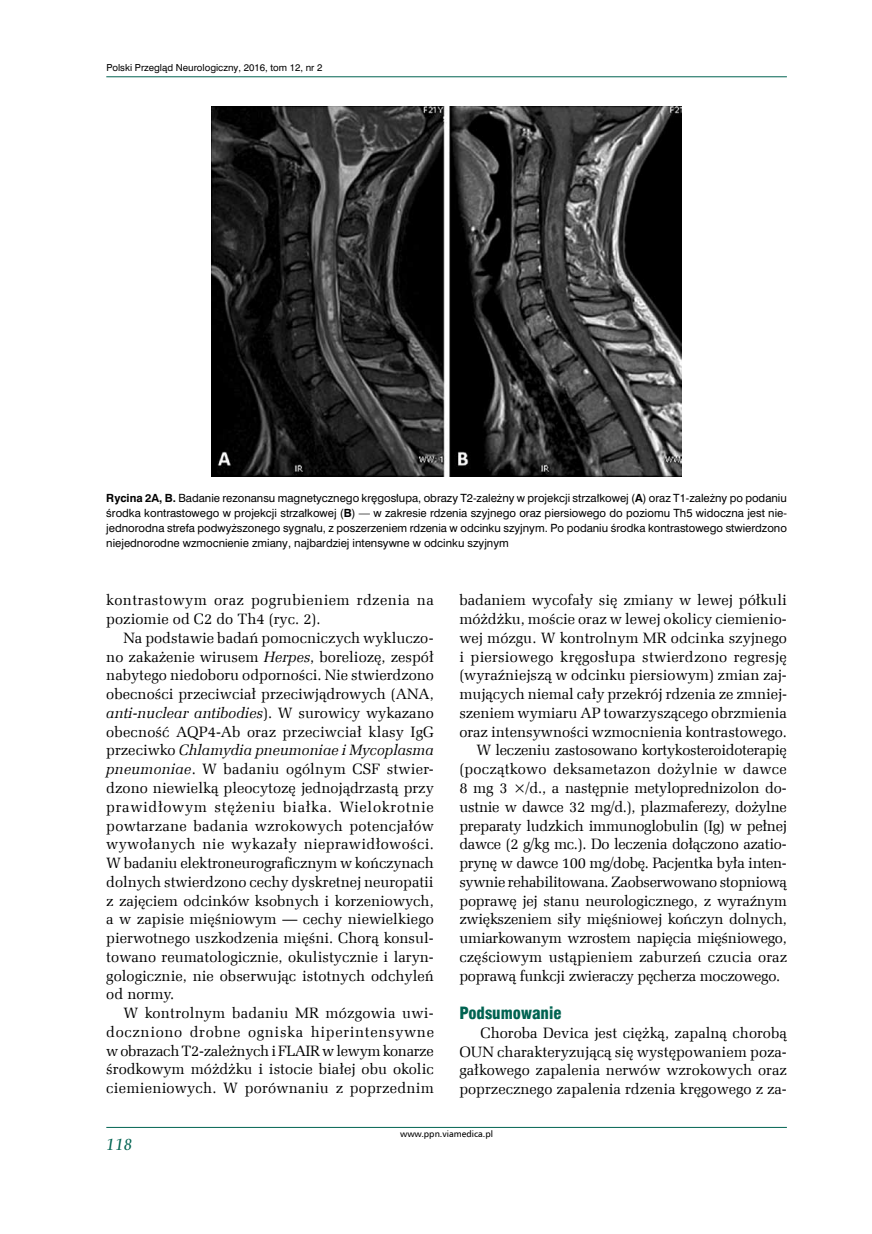
<style>
.page{position:relative;width:872px;height:1234px;background:#fff}
.page>*{position:absolute;margin:0;border:0;box-sizing:border-box;transform-origin:0 0}
.t1{font:16.5px "Swis 721 Blk Cn EU";color:#006351}
.t2{font:italic 16.5px "Carmina Md PL";color:#006351;scale:.9 1}
.t3{font:15px/18.8px "Zapf Ellipt EU";letter-spacing:-.005em;color:#000;text-align:justify}
.t4{font:15px "Zapf Ellipt EU";letter-spacing:.015em;color:#000}
.t5{font:15px/18.8px "Zapf Ellipt EU";letter-spacing:.03em;color:#000}
.t6{font:15px "Zapf Ellipt EU";letter-spacing:-.025em;color:#000}
.t7{font:10.5px/15px "Swis 721 PL";color:#000;text-align:justify}
.t8{font:9px "Swis 721 PL";color:#000}
.t9{font:9px "Humnst 777 EU";color:#000}
.s1{font-weight:700}
.s2{font-style:italic}
</style>
<div class="page">
<hr style="left:106px;top:76px;width:681px;height:1px;background:#006351">
<hr style="left:106px;top:1126px;width:681px;height:1px;background:#006351">
<img style="left:212px;top:106px;width:469px;height:370px">
<p class="t8" style="left:106px;top:61px;width:218px">Polski Przegląd Neurologiczny, 2016, tom 12, nr 2</p>
<p class="t7" style="left:106px;top:490px;width:682px"><span class="s1">Rycina 2A, B.</span> Badanie rezonansu magnetycznego kręgosłupa, obrazy T2-zależny w projekcji strzałkowej (<span class="s1">A</span>) oraz T1-zależny po podaniu środka kontrastowego w projekcji strzałkowej (<span class="s1">B</span>) — w zakresie rdzenia szyjnego oraz piersiowego do poziomu Th5 widoczna jest nie&shy;jednorodna strefa podwyższonego sygnału, z poszerzeniem rdzenia w odcinku szyjnym. Po podaniu środka kontrastowego stwierdzono niejednorodne wzmocnienie zmiany, najbardziej intensywne w odcinku szyjnym</p>
<p class="t5" style="left:106px;top:591px;width:329px">kontrastowym oraz pogrubieniem rdzenia na poziomie od C2 do Th4 (ryc. 2).</p>
<p class="t3" style="left:106px;top:628px;width:329px;text-indent:17px">Na podstawie badań pomocniczych wykluczo&shy;no zakażenie wirusem <span class="s2">Herpes</span>, boreliozę, zespół nabytego niedoboru odporności. Nie stwierdzono obecności przeciwciał przeciwjądrowych (ANA, <span class="s2">anti-nuclear antibodies</span>). W surowicy wykazano obecność AQP4-Ab oraz przeciwciał klasy IgG przeciwko <span class="s2">Chlamydia pneumoniae i Mycoplasma pneumoniae</span>. W badaniu ogólnym CSF stwier&shy;dzono niewielką pleocytozę jednojądrzastą przy prawidłowym stężeniu białka. Wielokrotnie powtarzane badania wzrokowych potencjałów wywołanych nie wykazały nieprawidłowości.<br>W badaniu elektroneurograficznym w kończynach dolnych stwierdzono cechy dyskretnej neuropatii z zajęciem odcinków ksobnych i korzeniowych, a w zapisie mięśniowym — cechy niewielkiego pierwotnego uszkodzenia mięśni. Chorą konsul&shy;towano reumatologicznie, okulistycznie i laryn&shy;gologicznie, nie obserwując istotnych odchyleń od normy.</p>
<p class="t3" style="left:106px;top:1003px;width:329px;text-indent:17px">W kontrolnym badaniu MR mózgowia uwi&shy;doczniono drobne ogniska hiperintensywne w obrazach T2-zależnych i FLAIR w lewym konarze środkowym móżdżku i istocie białej obu okolic ciemieniowych. W porównaniu z poprzednim</p>
<p class="t3" style="left:459px;top:591px;width:329px">badaniem wycofały się zmiany w lewej półkuli</p>
<p class="t3" style="left:459px;top:609px;width:329px">móżdżku, moście oraz w lewej okolicy ciemienio-</p>
<p class="t3" style="left:459px;top:628px;width:329px">wej mózgu. W kontrolnym MR odcinka szyjnego</p>
<p class="t4" style="left:459px;top:647px;width:329px">i piersiowego kręgosłupa stwierdzono regresję</p>
<p class="t3" style="left:459px;top:666px;width:329px">(wyraźniejszą w odcinku piersiowym) zmian zaj-</p>
<p class="t3" style="left:459px;top:684px;width:329px">mujących niemal cały przekrój rdzenia ze zmniej-</p>
<p class="t3" style="left:459px;top:703px;width:329px">szeniem wymiaru AP towarzyszącego obrzmienia</p>
<p class="t3" style="left:459px;top:722px;width:329px">oraz intensywności wzmocnienia kontrastowego.</p>
<p class="t3" style="left:476px;top:741px;width:312px">W leczeniu zastosowano kortykosteroidoterapię</p>
<p class="t4" style="left:459px;top:759px;width:329px">(początkowo deksametazon dożylnie w dawce</p>
<p class="t3" style="left:459px;top:778px;width:329px">8 mg 3 ×/d., a następnie metyloprednizolon do-</p>
<p class="t3" style="left:459px;top:797px;width:329px">ustnie w dawce 32 mg/d.), plazmaferezy, dożylne</p>
<p class="t3" style="left:459px;top:816px;width:329px">preparaty ludzkich immunoglobulin (Ig) w pełnej</p>
<p class="t3" style="left:459px;top:834px;width:329px">dawce (2 g/kg mc.). Do leczenia dołączono azatio-</p>
<p class="t3" style="left:459px;top:853px;width:329px">prynę w dawce 100 mg/dobę. Pacjentka była inten-</p>
<p class="t6" style="left:459px;top:872px;width:329px">sywnie rehabilitowana. Zaobserwowano stopniową</p>
<p class="t3" style="left:459px;top:891px;width:329px">poprawę jej stanu neurologicznego, z wyraźnym</p>
<p class="t3" style="left:459px;top:909px;width:329px">zwiększeniem siły mięśniowej kończyn dolnych,</p>
<p class="t3" style="left:459px;top:928px;width:329px">umiarkowanym wzrostem napięcia mięśniowego,</p>
<p class="t3" style="left:459px;top:947px;width:329px">częściowym ustąpieniem zaburzeń czucia oraz</p>
<p class="t3" style="left:459px;top:966px;width:322px">poprawą funkcji zwieraczy pęcherza moczowego.</p>
<p class="t1" style="left:459px;top:1002px;width:104px">Podsumowanie</p>
<p class="t3" style="left:459px;top:1023px;width:329px;text-indent:21px">Choroba Devica jest ciężką, zapalną chorobą OUN charakteryzującą się występowaniem poza&shy;gałkowego zapalenia nerwów wzrokowych oraz poprzecznego zapalenia rdzenia kręgowego z za-</p>
<p class="t2" style="left:106px;top:1134px;width:31px">118</p>
<p class="t9" style="left:400px;top:1127px;width:95px">www.ppn.viamedica.pl</p>
</div>
